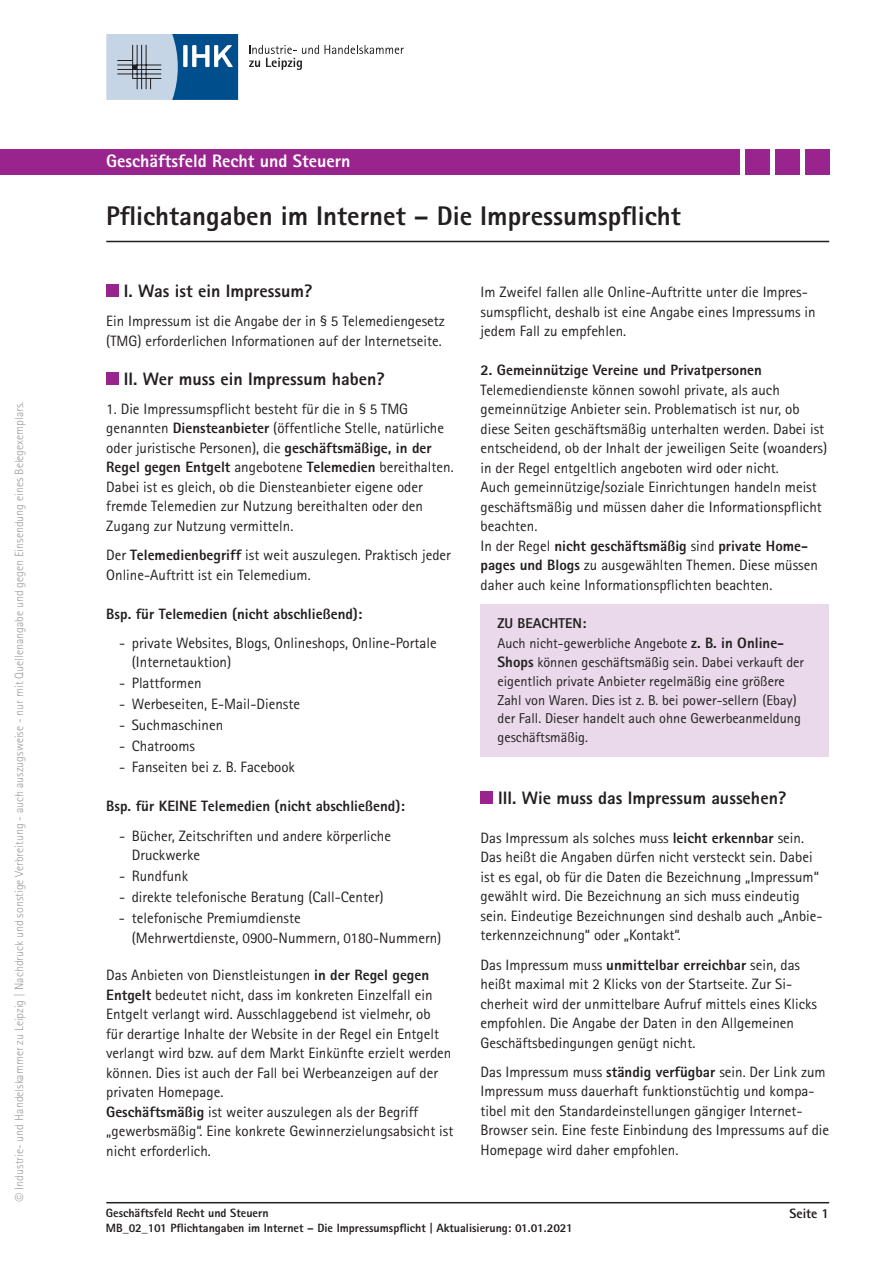
<style>
.page{position:relative;width:893px;height:1263px;background:#fff}
.page>*{position:absolute;margin:0;border:0;box-sizing:border-box;transform-origin:0 0}
.t1{font:800 27px "Rotis Sans Serif";color:#231f20}
.t2{font:800 18px "Rotis Sans Serif";color:#231f20}
.t3{font:800 18px "Rotis Sans Serif";color:#fff}
.t4{font:15px/19.5px "Rotis Sans Serif";color:#231f20}
.t5{font:800 15px "Rotis Sans Serif";color:#231f20}
.t6{font:14.25px/19px "Rotis Sans Serif";color:#231f20}
.t7{font:800 13.5px "Rotis Sans Serif";color:#231f20}
.t8{font:300 12px "Rotis Sans Serif";color:#999b9e}
.t9{font:800 12px/14.4px "Rotis Sans Serif";color:#231f20}
.s1{font-weight:800}
.s2{font-weight:800;font-size:15px}
</style>
<div class="page">
<hr style="left:106px;top:1202px;width:723px;height:1px;background:#231f20">
<div style="left:480px;top:604px;width:349px;height:152px;background:#e9d9ea"></div>
<div style="left:106px;top:284px;width:13px;height:13px;background:#99248e"></div>
<div style="left:106px;top:372px;width:13px;height:13px;background:#99248e"></div>
<div style="left:0;top:149px;width:740px;height:26px;background:#99248e"></div>
<hr style="left:106px;top:241px;width:723px;height:1px;background:#231f20">
<svg style="left:249px;top:45px;width:155px;height:25px"></svg>
<svg style="left:106px;top:34px;width:132px;height:66px;background:#729aba"></svg>
<div style="left:805px;top:149px;width:24px;height:25px;background:#99248e"></div>
<div style="left:776px;top:149px;width:24px;height:25px;background:#99248e"></div>
<div style="left:745px;top:149px;width:25px;height:26px;background:#99248e"></div>
<div style="left:480px;top:791px;width:13px;height:13px;background:#99248e"></div>
<p class="t8" style="left:12px;top:1189px;width:789px;rotate:-90deg">Industrie- und Handelskammer zu Leipzig | Nachdruck und sonstige Verbreitung - auch auszugsweise - nur mit Quellenangabe und gegen Einsendung eines Belegexemplars.</p>
<p class="t3" style="left:106px;top:150px;width:246px">Geschäftsfeld Recht und Steuern</p>
<h1 class="t1" style="left:106px;top:199px;width:576px">Pflichtangaben im Internet – Die Impressumspflicht</h1>
<p class="t2" style="left:124px;top:279px;width:190px">I. Was ist ein Impressum?</p>
<p class="t4" style="left:106px;top:311px;width:340px">Ein Impressum ist die Angabe der in § 5 Telemediengesetz (TMG) erforderlichen Informationen auf der Internetseite.</p>
<p class="t2" style="left:124px;top:367px;width:262px">II. Wer muss ein Impressum haben?</p>
<p class="t4" style="left:106px;top:399px;width:349px">1. Die Impressumspflicht besteht für die in § 5 TMG genannten <span class="s1">Diensteanbieter</span> (öffentliche Stelle, natürliche oder juristische Personen), die <span class="s1">geschäftsmäßige, in der Regel gegen Entgelt</span> angebotene <span class="s1">Telemedien</span> bereithalten.<br>Dabei ist es gleich, ob die Diensteanbieter eigene oder fremde Telemedien zur Nutzung bereithalten oder den Zugang zur Nutzung vermitteln.</p>
<p class="t4" style="left:106px;top:545px;width:346px">Der <span class="s1">Telemedienbegriff</span> ist weit auszulegen. Praktisch jeder<br>Online-Auftritt ist ein Telemedium.</p>
<p class="t5" style="left:106px;top:604px;width:258px">Bsp. für Telemedien (nicht abschließend):</p>
<p class="t4" style="left:132px;top:633px;width:306px;text-indent:-13px">- private Websites, Blogs, Onlineshops, Online-Portale (Internetauktion)</p>
<p class="t4" style="left:119px;top:673px;width:84px">- Plattformen</p>
<p class="t4" style="left:119px;top:694px;width:183px">- Werbeseiten, E-Mail-Dienste</p>
<p class="t4" style="left:119px;top:715px;width:106px">- Suchmaschinen</p>
<p class="t4" style="left:119px;top:736px;width:78px">- Chatrooms</p>
<p class="t4" style="left:119px;top:757px;width:178px">- Fanseiten bei z. B. Facebook</p>
<p class="t5" style="left:106px;top:797px;width:300px">Bsp. für KEINE Telemedien (nicht abschließend):</p>
<p class="t4" style="left:132px;top:826px;width:261px;text-indent:-13px">- Bücher, Zeitschriften und andere körperliche<br>Druckwerke</p>
<p class="t4" style="left:119px;top:866px;width:71px">- Rundfunk</p>
<p class="t4" style="left:119px;top:887px;width:266px">- direkte telefonische Beratung (Call-Center)</p>
<p class="t4" style="left:132px;top:908px;width:311px;text-indent:-13px">- telefonische Premiumdienste<br>(Mehrwertdienste, 0900-Nummern, 0180-Nummern)</p>
<p class="t4" style="left:106px;top:965px;width:349px">Das Anbieten von Dienstleistungen <span class="s1">in der Regel gegen Entgelt</span> bedeutet nicht, dass im konkreten Einzelfall ein Entgelt verlangt wird. Ausschlaggebend ist vielmehr, ob<br>für derartige Inhalte der Website in der Regel ein Entgelt verlangt wird bzw. auf dem Markt Einkünfte erzielt werden können. Dies ist auch der Fall bei Werbeanzeigen auf der privaten Homepage.<br><span class="s1">Geschäftsmäßig</span> ist weiter auszulegen als der Begriff „gewerbsmäßig“. Eine konkrete Gewinnerzielungsabsicht ist nicht erforderlich.</p>
<p class="t4" style="left:480px;top:282px;width:337px">Im Zweifel fallen alle Online-Auftritte unter die Impres&shy;sumspflicht, deshalb ist eine Angabe eines Impressums in jedem Fall zu empfehlen.</p>
<p class="t5" style="left:480px;top:361px;width:283px">2. Gemeinnützige Vereine und Privatpersonen</p>
<p class="t4" style="left:480px;top:380px;width:348px">Telemediendienste können sowohl private, als auch gemeinnützige Anbieter sein. Problematisch ist nur, ob diese Seiten geschäftsmäßig unterhalten werden. Dabei ist entscheidend, ob der Inhalt der jeweiligen Seite (woanders) in der Regel entgeltlich angeboten wird oder nicht.<br>Auch gemeinnützige/soziale Einrichtungen handeln meist geschäftsmäßig und müssen daher die Informationspflicht beachten.<br>In der Regel <span class="s1">nicht geschäftsmäßig</span> sind <span class="s1">private Home&shy;pages und Blogs</span> zu ausgewählten Themen. Diese müssen daher auch keine Informationspflichten beachten.</p>
<p class="t6" style="left:497px;top:614px;width:308px"><span class="s1">ZU BEACHTEN:<br></span>Auch nicht-gewerbliche Angebote <span class="s2">z. B. in Online-Shops</span> können geschäftsmäßig sein. Dabei verkauft der eigentlich private Anbieter regelmäßig eine größere Zahl von Waren. Dies ist z. B. bei power-sellern (Ebay) der Fall. Dieser handelt auch ohne Gewerbeanmeldung geschäftsmäßig.</p>
<p class="t2" style="left:498px;top:786px;width:290px">III. Wie muss das Impressum aussehen?</p>
<p class="t4" style="left:480px;top:828px;width:344px">Das Impressum als solches muss <span class="s1">leicht erkennbar</span> sein.<br>Das heißt die Angaben dürfen nicht versteckt sein. Dabei ist es egal, ob für die Daten die Bezeichnung „Impressum“ gewählt wird. Die Bezeichnung an sich muss eindeutig sein. Eindeutige Bezeichnungen sind deshalb auch „Anbie&shy;terkennzeichnung“ oder „Kontakt“.</p>
<p class="t4" style="left:480px;top:954px;width:338px">Das Impressum muss <span class="s1">unmittelbar erreichbar</span> sein, das heißt maximal mit 2 Klicks von der Startseite. Zur Si&shy;cherheit wird der unmittelbare Aufruf mittels eines Klicks empfohlen. Die Angabe der Daten in den Allgemeinen Geschäftsbedingungen genügt nicht.</p>
<p class="t4" style="left:480px;top:1062px;width:350px">Das Impressum muss <span class="s1">ständig verfügbar</span> sein. Der Link zum Impressum muss dauerhaft funktionstüchtig und kompa&shy;tibel mit den Standardeinstellungen gängiger Internet-Browser sein. Eine feste Einbindung des Impressums auf die Homepage wird daher empfohlen.</p>
<p class="t9" style="left:106px;top:1206px;width:468px">Geschäftsfeld Recht und Steuern<br>MB_02_101 Pflichtangaben im Internet – Die Impressumspflicht | Aktualisierung: 01.01.2021</p>
<p class="t7" style="left:789px;top:1205px;width:41px">Seite 1</p>
</div>
